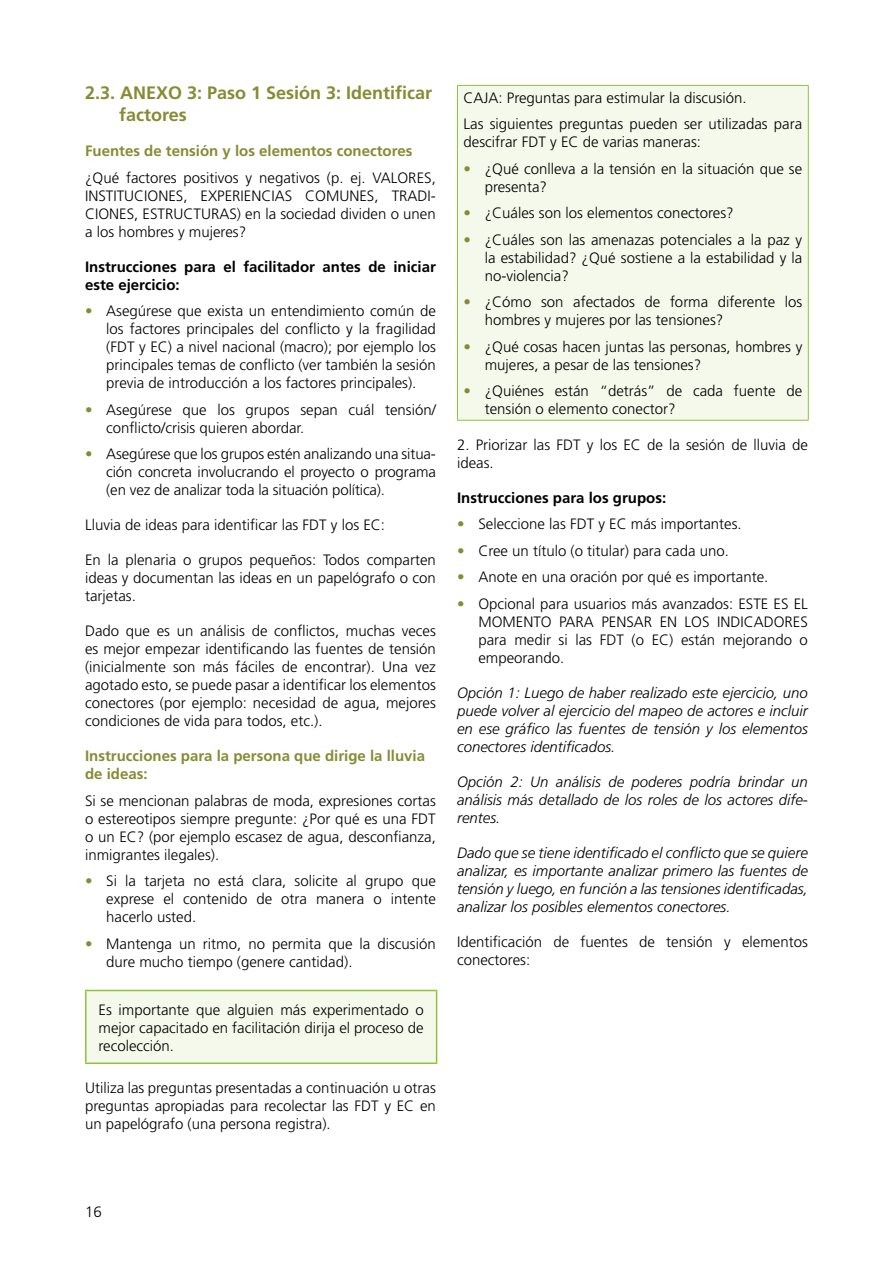
<style>
.page{position:relative;width:893px;height:1263px;background:#fff}
.page>*{position:absolute;margin:0;border:0;box-sizing:border-box;transform-origin:0 0}
.t1{font:700 18px/22.5px "Frutiger LT Std";color:#858c33}
.t2{font:300 15px/18px "Frutiger LT Std";color:#000;text-align:justify}
.t3{font:italic 300 15px/18px "Frutiger LT Std";color:#000;text-align:justify}
.t4{font:700 15px/18px "Frutiger LT Std";color:#858c33}
.t5{font:700 15px/18px "Frutiger LT Std";color:#000}
.s1{color:#858c33}
</style>
<div class="page">
<div style="left:86px;top:990px;width:351px;height:73px;background:#f4f9eb"></div>
<hr style="left:85px;top:990px;width:352px;height:1px;background:#91c23b">
<hr style="left:85px;top:991px;width:2px;height:71px;background:#91c23b">
<hr style="left:436px;top:991px;width:1px;height:71px;background:#91c23b">
<hr style="left:85px;top:1062px;width:352px;height:2px;background:#91c23b">
<div style="left:457px;top:85px;width:351px;height:335px;background:#f4f9eb"></div>
<hr style="left:457px;top:85px;width:352px;height:1px;background:#91c23b">
<hr style="left:457px;top:86px;width:1px;height:334px;background:#91c23b">
<hr style="left:808px;top:86px;width:1px;height:334px;background:#91c23b">
<hr style="left:457px;top:420px;width:352px;height:1px;background:#91c23b">
<p class="t1" style="left:119px;top:81px;width:315px;text-indent:-34px">2.3. ANEXO 3: Paso 1 Sesión 3: Identificar factores</p>
<p class="t4" style="left:85px;top:142px;width:329px">Fuentes de tensión y los elementos conectores</p>
<p class="t2" style="left:85px;top:169px;width:352px">¿Qué factores positivos y negativos (p. ej. VALORES, INSTITUCIONES, EXPERIENCIAS COMUNES, TRADI-CIONES, ESTRUCTURAS) en la sociedad dividen o unen a los hombres y mujeres?</p>
<p class="t5" style="left:85px;top:257px;width:352px">Instrucciones para el facilitador antes de iniciar este ejercicio:</p>
<p class="t2" style="left:106px;top:302px;width:331px;text-indent:-21px"><span class="s1">•</span> Asegúrese que exista un entendimiento común de los factores principales del conflicto y la fragilidad (FDT y EC) a nivel nacional (macro); por ejemplo los principales temas de conflicto (ver también la sesión previa de introducción a los factores principales).</p>
<p class="t2" style="left:106px;top:401px;width:331px;text-indent:-21px"><span class="s1">•</span> Asegúrese que los grupos sepan cuál tensión/ conflicto/crisis quieren abordar.</p>
<p class="t2" style="left:106px;top:445px;width:331px;text-indent:-21px"><span class="s1">•</span> Asegúrese que los grupos estén analizando una situa&shy;ción concreta involucrando el proyecto o programa (en vez de analizar toda la situación política).</p>
<p class="t2" style="left:85px;top:516px;width:302px">Lluvia de ideas para identificar las FDT y los EC:</p>
<p class="t2" style="left:85px;top:551px;width:352px">En la plenaria o grupos pequeños: Todos comparten ideas y documentan las ideas en un papelógrafo o con tarjetas.</p>
<p class="t2" style="left:85px;top:622px;width:352px">Dado que es un análisis de conflictos, muchas veces es mejor empezar identificando las fuentes de tensión (inicialmente son más fáciles de encontrar). Una vez agotado esto, se puede pasar a identificar los elementos conectores (por ejemplo: necesidad de agua, mejores condiciones de vida para todos, etc.).</p>
<p class="t4" style="left:85px;top:747px;width:342px">Instrucciones para la persona que dirige la lluvia de ideas:</p>
<p class="t2" style="left:85px;top:792px;width:352px">Si se mencionan palabras de moda, expresiones cortas o estereotipos siempre pregunte: ¿Por qué es una FDT o un EC? (por ejemplo escasez de agua, desconfianza, inmigrantes ilegales).</p>
<p class="t2" style="left:106px;top:872px;width:331px;text-indent:-21px"><span class="s1">•</span> Si la tarjeta no está clara, solicite al grupo que exprese el contenido de otra manera o intente hacerlo usted.</p>
<p class="t2" style="left:106px;top:935px;width:331px;text-indent:-21px"><span class="s1">•</span> Mantenga un ritmo, no permita que la discusión dure mucho tiempo (genere cantidad).</p>
<p class="t2" style="left:99px;top:1000px;width:327px">Es importante que alguien más experimentado o mejor capacitado en facilitación dirija el proceso de recolección.</p>
<p class="t2" style="left:85px;top:1079px;width:352px">Utiliza las preguntas presentadas a continuación u otras preguntas apropiadas para recolectar las FDT y EC en un papelógrafo (una persona registra).</p>
<p class="t2" style="left:463px;top:84px;width:340px;line-height:26.5px">CAJA: Preguntas para estimular la discusión.<br>Las siguientes preguntas pueden ser utilizadas para</p>
<p class="t2" style="left:463px;top:133px;width:239px">descifrar FDT y EC de varias maneras:</p>
<p class="t2" style="left:485px;top:160px;width:319px;text-indent:-21px"><span class="s1">•</span> ¿Qué conlleva a la tensión en la situación que se presenta?</p>
<p class="t2" style="left:463px;top:204px;width:272px"><span class="s1">•</span> ¿Cuáles son los elementos conectores?</p>
<p class="t2" style="left:485px;top:231px;width:319px;text-indent:-21px"><span class="s1">•</span> ¿Cuáles son las amenazas potenciales a la paz y la estabilidad? ¿Qué sostiene a la estabilidad y la no-violencia?</p>
<p class="t2" style="left:485px;top:293px;width:319px;text-indent:-21px"><span class="s1">•</span> ¿Cómo son afectados de forma diferente los hombres y mujeres por las tensiones?</p>
<p class="t2" style="left:485px;top:338px;width:319px;text-indent:-21px"><span class="s1">•</span> ¿Qué cosas hacen juntas las personas, hombres y mujeres, a pesar de las tensiones?</p>
<p class="t2" style="left:485px;top:382px;width:319px;text-indent:-21px"><span class="s1">•</span> ¿Quiénes están “detrás” de cada fuente de tensión o elemento conector?</p>
<p class="t2" style="left:457px;top:436px;width:352px">2. Priorizar las FDT y los EC de la sesión de lluvia de ideas.</p>
<p class="t5" style="left:457px;top:488px;width:211px">Instrucciones para los grupos:</p>
<p class="t2" style="left:457px;top:515px;width:286px"><span class="s1">•</span> Seleccione las FDT y EC más importantes.</p>
<p class="t2" style="left:457px;top:542px;width:273px"><span class="s1">•</span> Cree un título (o titular) para cada uno.</p>
<p class="t2" style="left:457px;top:568px;width:313px"><span class="s1">•</span> Anote en una oración por qué es importante.</p>
<p class="t2" style="left:478px;top:595px;width:331px;text-indent:-21px"><span class="s1">•</span> Opcional para usuarios más avanzados: ESTE ES EL MOMENTO PARA PENSAR EN LOS INDICADORES para medir si las FDT (o EC) están mejorando o empeorando.</p>
<p class="t3" style="left:457px;top:684px;width:352px">Opción 1: Luego de haber realizado este ejercicio, uno puede volver al ejercicio del mapeo de actores e incluir en ese gráfico las fuentes de tensión y los elementos conectores identificados.</p>
<p class="t3" style="left:457px;top:773px;width:352px">Opción 2: Un análisis de poderes podría brindar un análisis más detallado de los roles de los actores dife&shy;rentes.</p>
<p class="t3" style="left:457px;top:844px;width:352px">Dado que se tiene identificado el conflicto que se quiere analizar, es importante analizar primero las fuentes de tensión y luego, en función a las tensiones identificadas, analizar los posibles elementos conectores.</p>
<p class="t2" style="left:457px;top:933px;width:352px">Identificación de fuentes de tensión y elementos conectores:</p>
<p class="t2" style="left:85px;top:1203px;width:18px">16</p>
</div>
